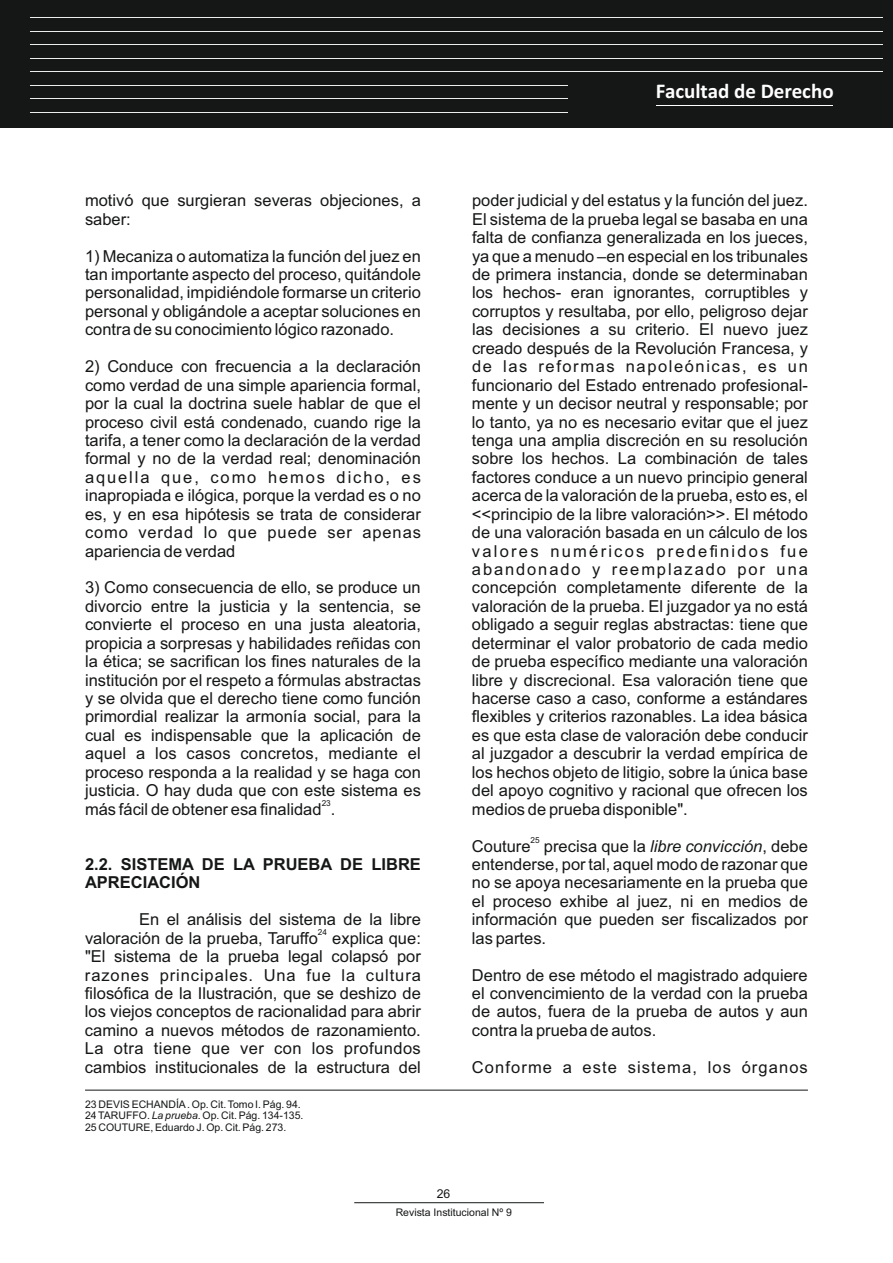
<style>
.page{position:relative;width:893px;height:1263px;background:#fff}
.page>*{position:absolute;margin:0;border:0;box-sizing:border-box;transform-origin:0 0}
.t1{font:700 21px "Calibri";color:#fff}
.t2{font:16.5px/18.5px "Arial";color:#151616;text-align:justify}
.t3{font:700 16.5px/18.5px "Arial";color:#151616}
.t4{font:16.5px "Arial";letter-spacing:.065em;color:#151616}
.t5{font:12.3px "Arial";color:#151616}
.t6{font:10.5px/11.7px "Arial";color:#151616}
.t7{font:8.25px "Arial";color:#151616}
.s1{font-style:italic}
</style>
<div class="page">
<hr style="left:85px;top:1090px;width:723px;height:1px;background:#151616">
<hr style="left:354px;top:1202px;width:190px;height:1px;background:#151616">
<div style="left:0;top:0;width:893px;height:128px;background:#151616"></div>
<hr style="left:30px;top:17px;width:852px;height:1px;background:#eceded">
<hr style="left:30px;top:31px;width:852px;height:1px;background:#eceded">
<hr style="left:30px;top:44px;width:852px;height:1px;background:#eceded">
<hr style="left:30px;top:58px;width:852px;height:1px;background:#eceded">
<hr style="left:30px;top:71px;width:852px;height:1px;background:#eceded">
<hr style="left:30px;top:85px;width:852px;height:1px;background:#eceded">
<hr style="left:30px;top:98px;width:852px;height:1px;background:#eceded">
<hr style="left:30px;top:112px;width:852px;height:1px;background:#eceded">
<div style="left:568px;top:77px;width:314px;height:51px;background:#151616"></div>
<hr style="left:657px;top:105px;width:176px;height:1px;background:#fff">
<p class="t1" style="left:656px;top:82px;width:179px">Facultad de Derecho</p>
<p class="t2" style="left:85px;top:193px;width:337px">motivó que surgieran severas objeciones, a saber:</p>
<p class="t2" style="left:85px;top:248px;width:337px">1) Mecaniza o automatiza la función del juez en tan importante aspecto del proceso, quitándole personalidad, impidiéndole formarse un criterio personal y obligándole a aceptar soluciones en contra de su conocimiento lógico razonado.</p>
<p class="t2" style="left:85px;top:359px;width:337px">2) Conduce con frecuencia a la declaración como verdad de una simple apariencia formal, por la cual la doctrina suele hablar de que el proceso civil está condenado, cuando rige la tarifa, a tener como la declaración de la verdad formal y no de la verdad real; denominación aquella que, como hemos dicho, es inapropiada e ilógica, porque la verdad es o no es, y en esa hipótesis se trata de considerar como verdad lo que puede ser apenas apariencia de verdad</p>
<p class="t2" style="left:85px;top:580px;width:337px">3) Como consecuencia de ello, se produce un divorcio entre la justicia y la sentencia, se convierte el proceso en una justa aleatoria, propicia a sorpresas y habilidades reñidas con la ética; se sacrifican los fines naturales de la institución por el respeto a fórmulas abstractas y se olvida que el derecho tiene como función primordial realizar la armonía social, para la cual es indispensable que la aplicación de aquel a los casos concretos, mediante el proceso responda a la realidad y se haga con justicia. O hay duda que con este sistema es</p>
<p class="t7" style="left:322px;top:800px;width:11px">23</p>
<p class="t2" style="left:85px;top:801px;width:252px">más fácil de obtener esa finalidad .</p>
<p class="t3" style="left:85px;top:856px;width:337px">2.2. SISTEMA DE LA PRUEBA DE LIBRE<br>APRECIACIÓN</p>
<p class="t2" style="left:139px;top:912px;width:283px">En el análisis del sistema de la libre</p>
<p class="t7" style="left:318px;top:929px;width:11px">24</p>
<p class="t2" style="left:85px;top:930px;width:337px">valoración de la prueba, Taruffo explica que: "El sistema de la prueba legal colapsó por razones principales. Una fue la cultura filosófica de la Ilustración, que se deshizo de los viejos conceptos de racionalidad para abrir camino a nuevos métodos de razonamiento.<br>La otra tiene que ver con los profundos cambios institucionales de la estructura del</p>
<p class="t6" style="left:85px;top:1099px;width:220px">23 DEVIS ECHANDÍA. Op. Cit. Tomo I. Pág. 94.<br>24 TARUFFO. <span class="s1">La prueba</span>. Op. Cit. Pág. 134-135.<br>25 COUTURE, Eduardo J. Op. Cit. Pág. 273.</p>
<p class="t2" style="left:472px;top:193px;width:337px">poder judicial y del estatus y la función del juez.<br>El sistema de la prueba legal se basaba en una falta de confianza generalizada en los jueces, ya que a menudo –en especial en los tribunales de primera instancia, donde se determinaban los hechos- eran ignorantes, corruptibles y corruptos y resultaba, por ello, peligroso dejar las decisiones a su criterio. El nuevo juez creado después de la Revolución Francesa, y de las reformas napoleónicas, es un funcionario del Estado entrenado profesional&shy;mente y un decisor neutral y responsable; por lo tanto, ya no es necesario evitar que el juez tenga una amplia discreción en su resolución sobre los hechos. La combinación de tales factores conduce a un nuevo principio general acerca de la valoración de la prueba, esto es, el &lt;&lt;principio de la libre valoración&gt;&gt;. El método de una valoración basada en un cálculo de los valores numéricos predefinidos fue abandonado y reemplazado por una concepción completamente diferente de la valoración de la prueba. El juzgador ya no está obligado a seguir reglas abstractas: tiene que determinar el valor probatorio de cada medio de prueba específico mediante una valoración libre y discrecional. Esa valoración tiene que hacerse caso a caso, conforme a estándares flexibles y criterios razonables. La idea básica es que esta clase de valoración debe conducir al juzgador a descubrir la verdad empírica de los hechos objeto de litigio, sobre la única base del apoyo cognitivo y racional que ofrecen los medios de prueba disponible".</p>
<p class="t7" style="left:531px;top:837px;width:11px">25</p>
<p class="t2" style="left:472px;top:838px;width:337px">Couture precisa que la <span class="s1">libre convicción</span>, debe entenderse, por tal, aquel modo de razonar que no se apoya necesariamente en la prueba que el proceso exhibe al juez, ni en medios de información que pueden ser fiscalizados por las partes.</p>
<p class="t2" style="left:472px;top:967px;width:337px">Dentro de ese método el magistrado adquiere el convencimiento de la verdad con la prueba de autos, fuera de la prueba de autos y aun contra la prueba de autos.</p>
<p class="t4" style="left:472px;top:1061px;width:337px">Conforme a este sistema, los órganos</p>
<p class="t5" style="left:437px;top:1189px;width:15px">26</p>
<p class="t6" style="left:396px;top:1207px;width:118px">Revista Institucional Nº 9</p>
</div>
